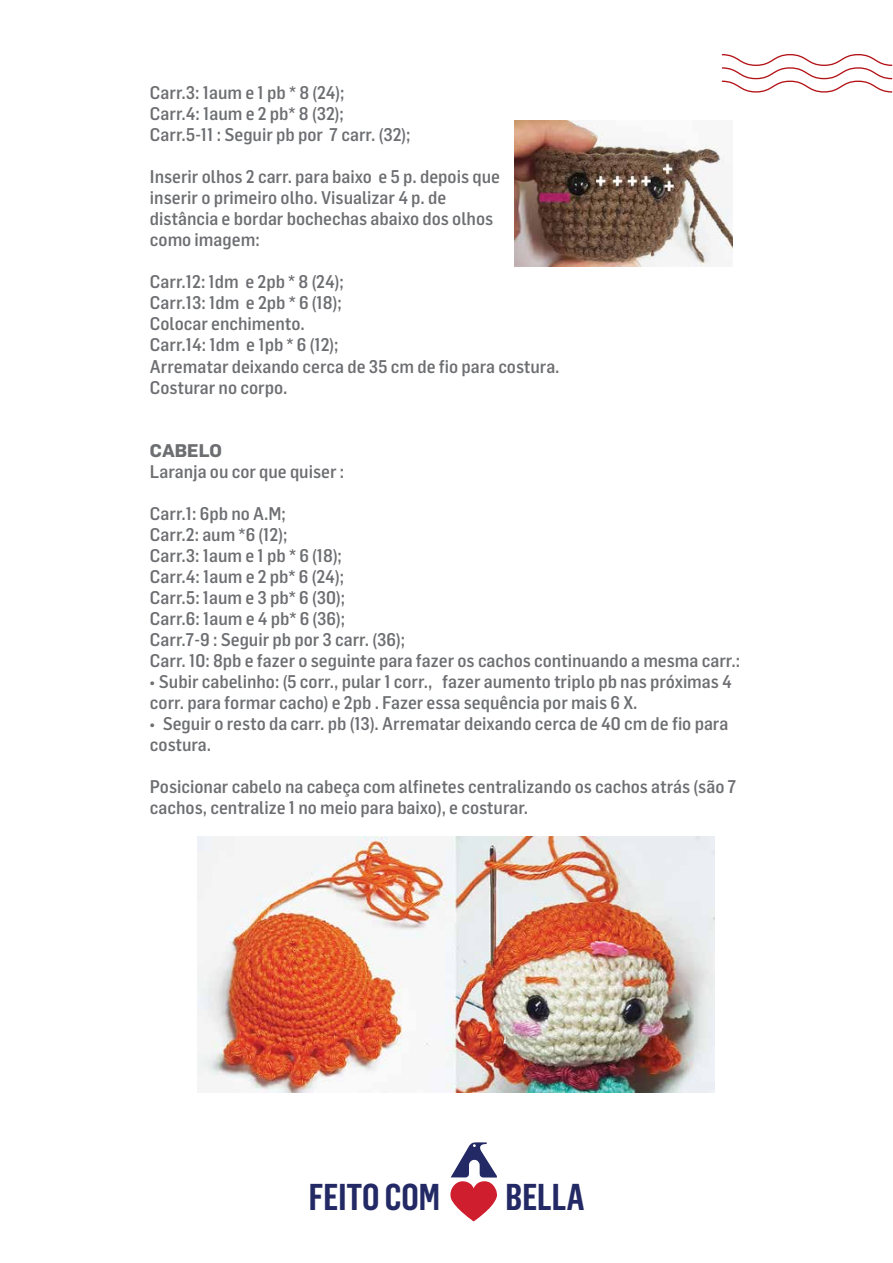
<style>
.page{position:relative;width:893px;height:1263px;background:#fff}
.page>*{position:absolute;margin:0;border:0;box-sizing:border-box;transform-origin:0 0}
.t1{font:600 36.6px "Flama Cond";color:#232964}
.t2{font:500 18px/21px "Flama Semicondensed";color:#6d6e71}
.t3{font:700 18px "Flama";color:#6d6e71}
.s1{font-family:"Myriad Pro";font-weight:400}
</style>
<div class="page">
<svg style="left:722px;top:54px;width:170px;height:39px"></svg>
<svg style="left:450px;top:1142px;width:47px;height:79px"></svg>
<img style="left:515px;top:121px;width:218px;height:145px">
<img style="left:198px;top:837px;width:517px;height:255px">
<p class="t2" style="left:150px;top:82px;width:262px">Carr.3: 1aum e 1 pb * 8 (24);<br>Carr.4: 1aum e 2 pb* 8 (32);<br>Carr.5-11 : Seguir pb por 7 carr. (32);</p>
<p class="t2" style="left:150px;top:166px;width:351px">Inserir olhos 2 carr. para baixo e 5 p. depois que inserir o primeiro olho. Visualizar 4 p. de distância e bordar bochechas abaixo dos olhos como imagem:</p>
<p class="t2" style="left:150px;top:271px;width:411px">Carr.12: 1dm e 2pb * 8 (24);<br>Carr.13: 1dm e 2pb * 6 (18);<br>Colocar enchimento.<br>Carr.14: 1dm e 1pb * 6 (12);<br>Arrematar deixando cerca de 35 cm de fio para costura.<br>Costurar no corpo.</p>
<p class="t3" style="left:150px;top:439px;width:74px">CABELO</p>
<p class="t2" style="left:150px;top:460px;width:196px">Laranja ou cor que quiser :</p>
<p class="t2" style="left:150px;top:502px;width:592px">Carr.1: 6pb no A.M;<br>Carr.2: aum *6 (12);<br>Carr.3: 1aum e 1 pb * 6 (18);<br>Carr.4: 1aum e 2 pb* 6 (24);<br>Carr.5: 1aum e 3 pb* 6 (30);<br>Carr.6: 1aum e 4 pb* 6 (36);<br>Carr.7-9 : Seguir pb por 3 carr. (36);<br>Carr. 10: 8pb e fazer o seguinte para fazer os cachos continuando a mesma carr.:</p>
<p class="t2" style="left:150px;top:670px;width:584px"><span class="s1">•</span> Subir cabelinho: (5 corr., pular 1 corr., fazer aumento triplo pb nas próximas 4 corr. para formar cacho) e 2pb . Fazer essa sequência por mais 6 X.</p>
<p class="t2" style="left:150px;top:712px;width:580px"><span class="s1">•</span> Seguir o resto da carr. pb (13). Arrematar deixando cerca de 40 cm de fio para costura.</p>
<p class="t2" style="left:150px;top:775px;width:588px">Posicionar cabelo na cabeça com alfinetes centralizando os cachos atrás (são 7 cachos, centralize 1 no meio para baixo), e costurar.</p>
<h1 class="t1" style="left:309px;top:1170px;width:133px">FEITO COM</h1>
<h1 class="t1" style="left:505px;top:1170px;width:81px">BELLA</h1>
</div>
